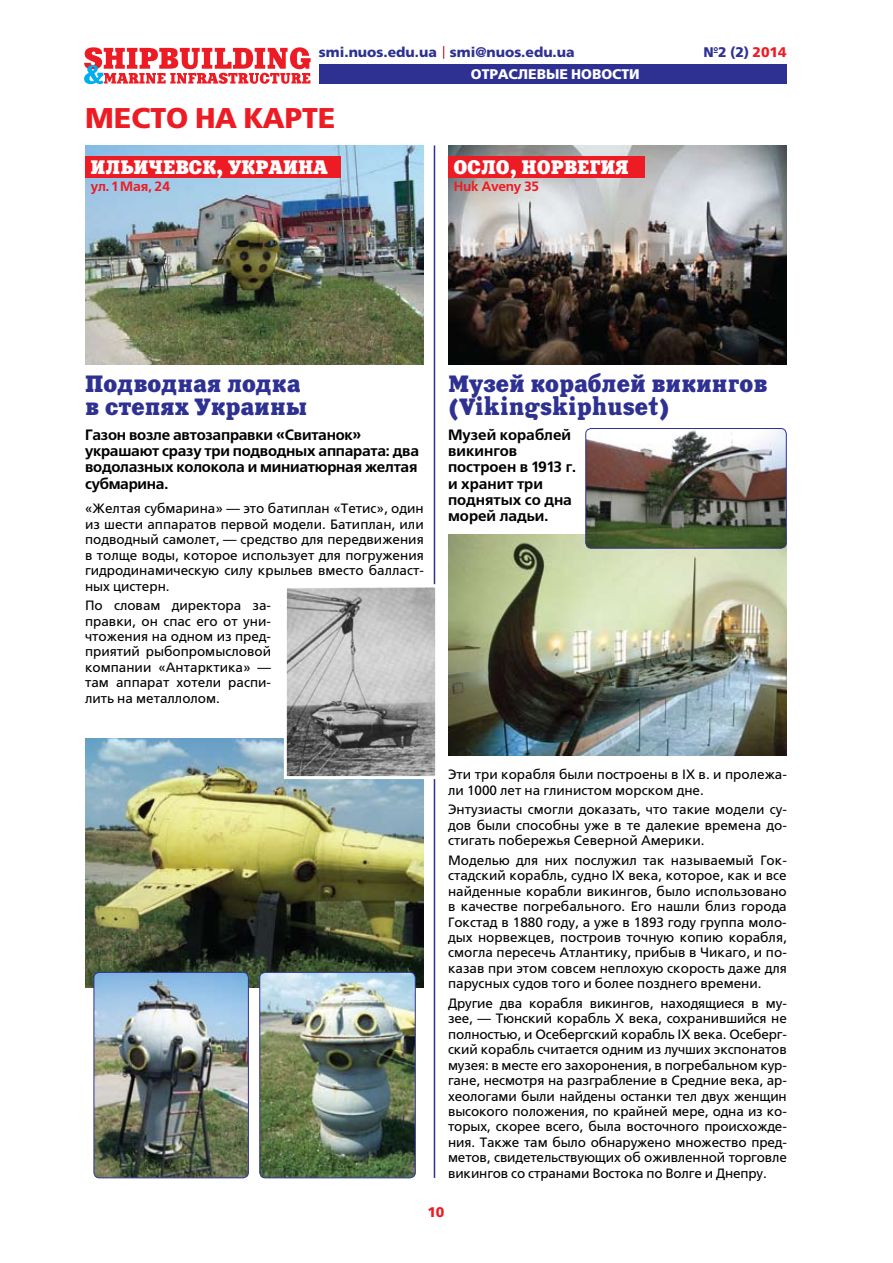
<style>
.page{position:relative;width:893px;height:1263px;background:#fff}
.page>*{position:absolute;margin:0;border:0;box-sizing:border-box;transform-origin:0 0}
.t1{font:28.5px "Free Set Bold C";color:#ed1c24}
.t2{font:23.55px/22.5px "Xenia C";color:#2e3192}
.t3{font:19.5px "Xenia C";color:#fff}
.t4{font:700 15px/16.2px "Free Set C";letter-spacing:-.02em;color:#000}
.t5{font:700 15px/16.2px "Free Set C";color:#000}
.t6{font:13.95px "Free Set Bold C";color:#2e3192}
.t7{font:13.95px "Free Set Bold C";color:#fff}
.t8{font:13.95px "Free Set Bold C";color:#ed1c24}
.t9{font:13.5px/15.5px "Free Set C";color:#000;text-align:justify}
.t10{font:700 13.5px "Free Set C";letter-spacing:-.02em;color:#ed1c24}
.s1{color:#ed1c24}
</style>
<div class="page">
<svg style="left:84px;top:47px;width:227px;height:38px"></svg>
<div style="left:319px;top:64px;width:468px;height:19px;background:#2e3192"></div>
<svg style="left:443px;top:46px;width:1px;height:13px"></svg>
<hr style="left:434px;top:145px;width:1px;height:1033px;background:#2e3192">
<img style="left:85px;top:146px;width:339px;height:218px">
<img style="left:448px;top:146px;width:339px;height:218px">
<img style="left:448px;top:534px;width:339px;height:222px">
<div style="left:85px;top:156px;width:255px;height:21px;background:#ed1c24"></div>
<div style="left:448px;top:156px;width:196px;height:21px;background:#ed1c24"></div>
<img style="left:85px;top:739px;width:339px;height:248px">
<img style="left:260px;top:972px;width:155px;height:206px">
<div style="left:259px;top:972px;width:157px;height:206px;border:1px solid #2e3192;border-radius:5px"></div>
<img style="left:94px;top:972px;width:154px;height:206px">
<div style="left:94px;top:972px;width:155px;height:206px;border:1px solid #2e3192;border-radius:5px"></div>
<img style="left:288px;top:588px;width:146px;height:187px">
<div style="left:284px;top:584px;width:154px;height:195px;border:3px solid #fff"></div>
<img style="left:586px;top:429px;width:200px;height:119px">
<div style="left:585px;top:428px;width:202px;height:121px;border:1px solid #2e3192;border-radius:5px"></div>
<p class="t6" style="left:319px;top:44px;width:257px">smi.nuos.edu.ua smi@nuos.edu.ua</p>
<p class="t6" style="left:703px;top:44px;width:85px">№2 (2) <span class="s1">2014</span></p>
<p class="t7" style="left:471px;top:67px;width:170px">ОТРАСЛЕВЫЕ НОВОСТИ</p>
<h1 class="t1" style="left:85px;top:102px;width:252px">МЕСТО НА КАРТЕ</h1>
<h3 class="t3" style="left:91px;top:155px;width:239px">ИЛЬИЧЕВСК, УКРАИНА</h3>
<h3 class="t3" style="left:454px;top:155px;width:177px">ОСЛО, НОРВЕГИЯ</h3>
<p class="t10" style="left:91px;top:179px;width:81px">ул. 1 Мая, 24</p>
<p class="t10" style="left:454px;top:179px;width:87px">Huk Aveny 35</p>
<h2 class="t2" style="left:85px;top:373px;width:224px">Подводная лодка в степях Украины</h2>
<h2 class="t2" style="left:448px;top:373px;width:321px">Музей кораблей викингов (Vikingskiphuset)</h2>
<p class="t4" style="left:85px;top:427px;width:336px">Газон возле автозаправки «Свитанок» украшают сразу три подводных аппарата: два водолазных колокола и миниатюрная желтая субмарина.</p>
<p class="t5" style="left:448px;top:427px;width:130px">Музей кораблей викингов построен в 1913 г. и хранит три поднятых со дна морей ладьи.</p>
<p class="t9" style="left:85px;top:501px;width:340px">«Желтая субмарина» — это батиплан «Тетис», один из шести аппаратов первой модели. Батиплан, или подводный самолет, — средство для передвижения в толще воды, которое использует для погружения гидродинамическую силу крыльев вместо балласт&shy;ных цистерн.</p>
<p class="t9" style="left:85px;top:598px;width:188px">По словам директора за&shy;правки, он спас его от уни&shy;чтожения на одном из пред&shy;приятий рыбопромысловой компании «Антарктика» — там аппарат хотели распи&shy;лить на металлолом.</p>
<p class="t9" style="left:448px;top:767px;width:340px">Эти три корабля были построены в IX в. и пролежа&shy;ли 1000 лет на глинистом морском дне.</p>
<p class="t9" style="left:448px;top:802px;width:340px">Энтузиасты смогли доказать, что такие модели су&shy;дов были способны уже в те далекие времена до&shy;стигать побережья Северной Америки.</p>
<p class="t9" style="left:448px;top:853px;width:340px">Моделью для них послужил так называемый Гок&shy;стадский корабль, судно IX века, которое, как и все найденные корабли викингов, было использовано в качестве погребального. Его нашли близ города Гокстад в 1880 году, а уже в 1893 году группа моло&shy;дых норвежцев, построив точную копию корабля, смогла пересечь Атлантику, прибыв в Чикаго, и по&shy;казав при этом совсем неплохую скорость даже для парусных судов того и более позднего времени.</p>
<p class="t9" style="left:448px;top:996px;width:340px">Другие два корабля викингов, находящиеся в му&shy;зее, — Тюнский корабль X века, сохранившийся не полностью, и Осебергский корабль IX века. Осеберг&shy;ский корабль считается одним из лучших экспонатов музея: в месте его захоронения, в погребальном кур&shy;гане, несмотря на разграбление в Средние века, ар&shy;хеологами были найдены останки тел двух женщин высокого положения, по крайней мере, одна из ко&shy;торых, скорее всего, была восточного происхожде&shy;ния. Также там было обнаружено множество пред&shy;метов, свидетельствующих об оживленной торговле викингов со странами Востока по Волге и Днепру.</p>
<p class="t8" style="left:427px;top:1204px;width:19px">10</p>
</div>
